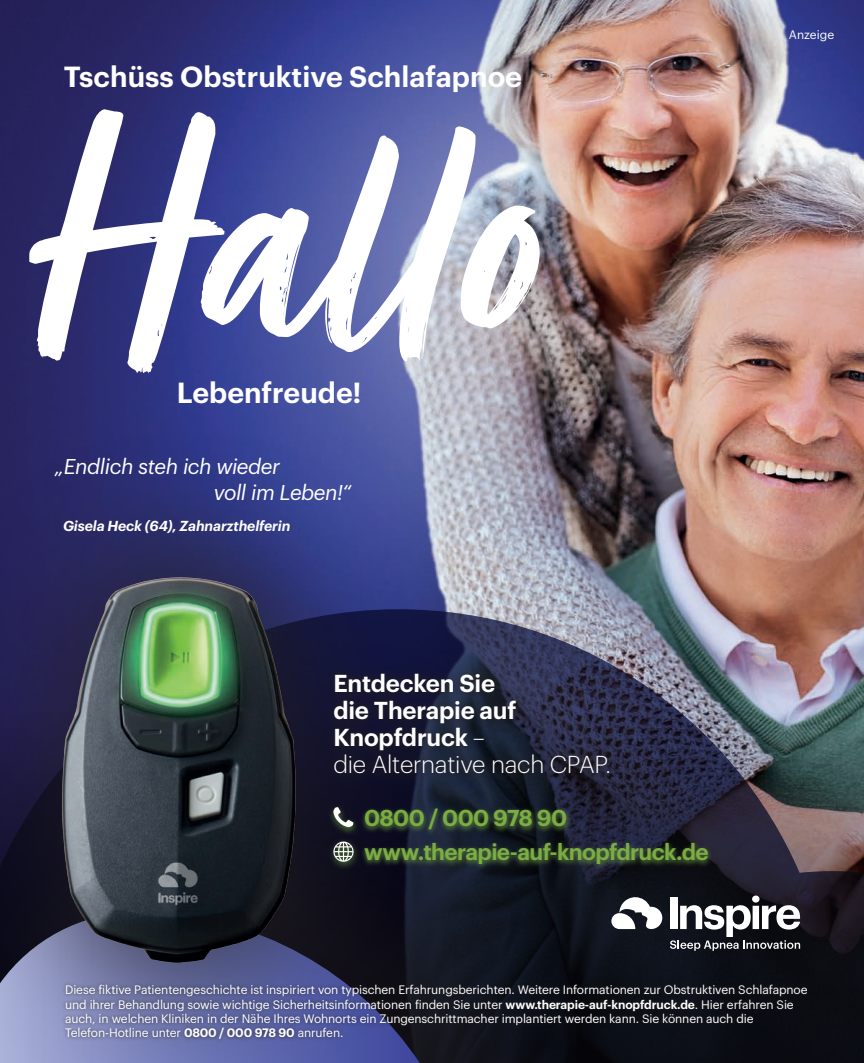
<style>
.page{position:relative;width:864px;height:1063px;background:#fff}
.page>*{position:absolute;margin:0;border:0;box-sizing:border-box;transform-origin:0 0}
.t1{font:364.5px "Turbinado Bold Pro";letter-spacing:-.01em;color:#fff}
.t2{font:600 28.5px "Graphik";color:#fff}
.t3{font:600 24px/27px "Graphik";letter-spacing:-.01em;color:#fff}
.t4{font:600 22.5px/34.7px "Graphik";letter-spacing:-.03em;color:#7cac44}
.t5{font:italic 21px/25.5px "Graphik";letter-spacing:-.02em;color:#fff}
.t6{font:italic 600 14.1px "Graphik";letter-spacing:-.01em;color:#fff}
.t7{font:12px/14.4px "Graphik";letter-spacing:-.01em;color:#fff}
.s1{font-weight:300}
.s2{font-weight:600}
</style>
<div class="page">
<img style="left:0;top:0;width:863px;height:609px">
<img style="left:436px;top:609px;width:427px;height:454px">
<div style="left:0;top:783px;width:603px;height:280px;background:#231f20;opacity:.4"></div>
<div style="left:0;top:425px;width:436px;height:638px;background:#231f20;opacity:.75"></div>
<img style="left:0;top:500px;width:327px;height:526px">
<svg style="left:669px;top:896px;width:130px;height:55px"></svg>
<svg style="left:611px;top:897px;width:51px;height:32px"></svg>
<div style="left:321px;top:661px;width:300px;height:126px;background:#231f20;opacity:.75"></div>
<svg style="left:360px;top:805px;width:211px;height:31px;background:#24332c"></svg>
<svg style="left:327px;top:804px;width:33px;height:32px"></svg>
<svg style="left:333px;top:807px;width:20px;height:20px"></svg>
<svg style="left:360px;top:840px;width:352px;height:31px;background:#232f29"></svg>
<svg style="left:327px;top:838px;width:33px;height:33px"></svg>
<svg style="left:333px;top:842px;width:20px;height:20px"></svg>
<div style="left:61px;top:981px;width:749px;height:62px;background:#231f20;opacity:.75"></div>
<h2 class="t2" style="left:64px;top:55px;width:459px">Tschüss Obstruktive Schlafapnoe</h2>
<h1 class="t1" style="left:31px;top:46px;width:511px">Hallo</h1>
<h2 class="t2" style="left:177px;top:370px;width:186px">Lebenfreude!</h2>
<h3 class="t5" style="left:214px;top:452px;width:139px;text-indent:-158px">„Endlich steh ich wieder<br>voll im Leben!“</h3>
<p class="t6" style="left:63px;top:516px;width:229px">Gisela Heck (64), Zahnarzthelferin</p>
<h3 class="t3" style="left:333px;top:668px;width:279px">Entdecken Sie<br>die Therapie auf<br>Knopfdruck <span class="s1">–<br>die Alternative nach CPAP.</span></h3>
<h3 class="t4" style="left:364px;top:798px;width:346px">0800 / 000 978 90 www.therapie-auf-knopfdruck.de</h3>
<p class="t7" style="left:788px;top:27px;width:47px">Anzeige</p>
<p class="t7" style="left:65px;top:982px;width:743px">Diese fiktive Patientengeschichte ist inspiriert von typischen Erfahrungsberichten. Weitere Informationen zur Obstruktiven Schlafapnoe und ihrer Behandlung sowie wichtige Sicherheitsinformationen finden Sie unter <span class="s2">www.therapie-auf-knopfdruck.de</span>. Hier erfahren Sie auch, in welchen Kliniken in der Nähe Ihres Wohnorts ein Zungenschrittmacher implantiert werden kann. Sie können auch die Telefon-Hotline unter <span class="s2">0800 / 000 978 90</span> anrufen.</p>
</div>
